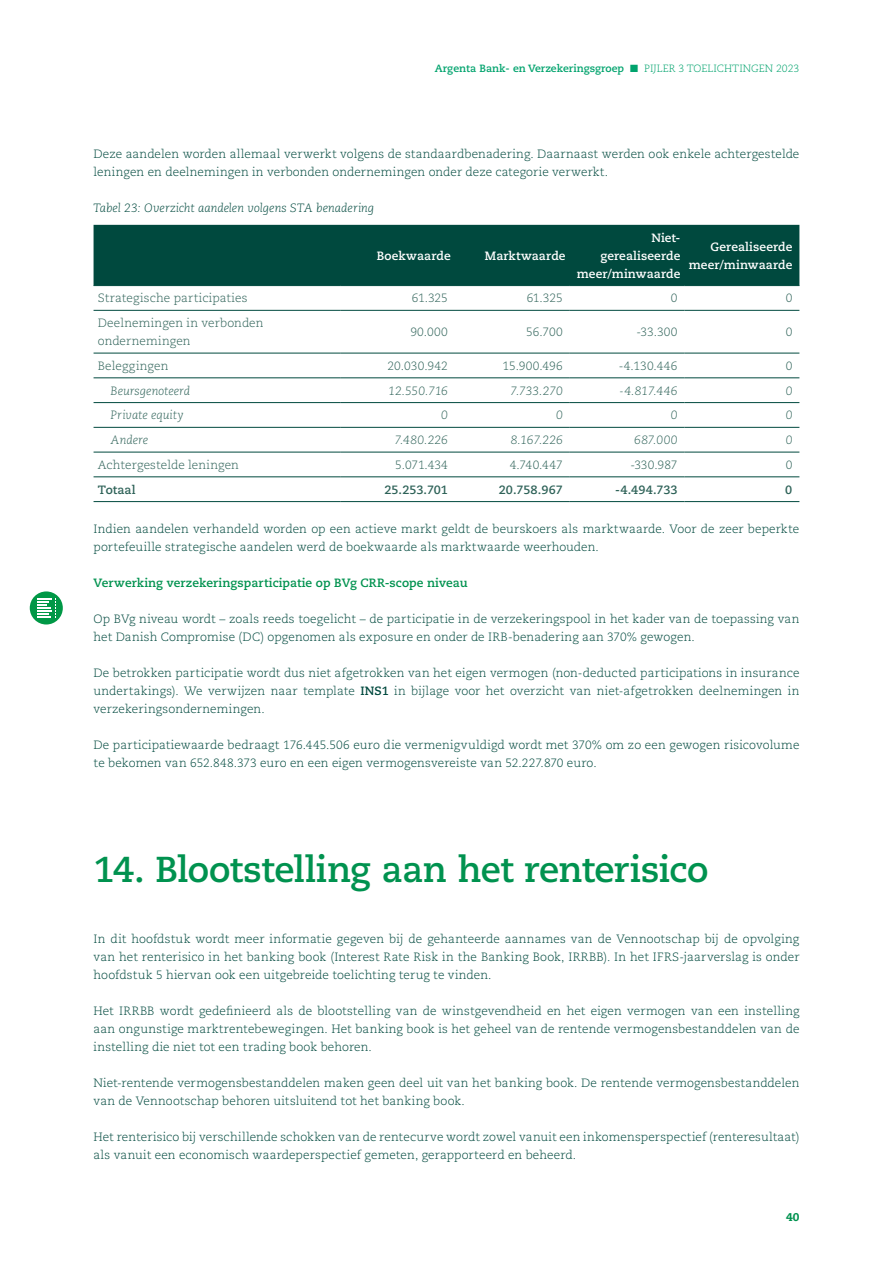
<style>
.page{position:relative;width:893px;height:1263px;background:#fff}
.page>*{position:absolute;margin:0;border:0;box-sizing:border-box;transform-origin:0 0}
.t1{font:700 36px "Caecilia LT Std";letter-spacing:-.015em;color:#00924f}
.t2{font:300 12px/18px "Caecilia LT Std";letter-spacing:.01em;color:#00493e}
.t3{font:300 12px/18px "Caecilia LT Std";letter-spacing:.01em;color:#2e6258}
.t4{font:italic 300 12px "Caecilia LT Std";color:#2e6258}
.t5{font:700 12px/18px "Caecilia LT Std";letter-spacing:.005em;color:#fff;text-align:right}
.t6{font:700 12px "Caecilia LT Std";letter-spacing:.005em;color:#00924f}
.t7{font:italic 300 12px "Caecilia LT Std";letter-spacing:-.005em;color:#00493e}
.t8{font:700 12px "Caecilia LT Std";color:#2e6258}
.t9{font:800 11.25px "Caecilia LT Std";color:#00924f}
.t10{font:700 10.5px "Caecilia LT Std";color:#00a36d}
.s1{font-weight:300}
.s2{font-weight:700}
</style>
<div class="page">
<div style="left:94px;top:225px;width:705px;height:60px;background:#00493e"></div>
<hr style="left:94px;top:285px;width:246px;height:1px;background:#00493e">
<hr style="left:340px;top:285px;width:115px;height:1px;background:#00493e">
<hr style="left:455px;top:285px;width:115px;height:1px;background:#00493e">
<hr style="left:570px;top:285px;width:115px;height:1px;background:#00493e">
<hr style="left:685px;top:285px;width:114px;height:1px;background:#00493e">
<hr style="left:94px;top:310px;width:246px;height:1px;background:#00493e">
<hr style="left:340px;top:310px;width:115px;height:1px;background:#00493e">
<hr style="left:455px;top:310px;width:115px;height:1px;background:#00493e">
<hr style="left:570px;top:310px;width:115px;height:1px;background:#00493e">
<hr style="left:685px;top:310px;width:114px;height:1px;background:#00493e">
<hr style="left:94px;top:353px;width:246px;height:1px;background:#00493e">
<hr style="left:340px;top:353px;width:115px;height:1px;background:#00493e">
<hr style="left:455px;top:353px;width:115px;height:1px;background:#00493e">
<hr style="left:570px;top:353px;width:115px;height:1px;background:#00493e">
<hr style="left:685px;top:353px;width:114px;height:1px;background:#00493e">
<hr style="left:94px;top:377px;width:246px;height:1px;background:#00493e">
<hr style="left:340px;top:377px;width:115px;height:1px;background:#00493e">
<hr style="left:455px;top:377px;width:115px;height:1px;background:#00493e">
<hr style="left:570px;top:377px;width:115px;height:1px;background:#00493e">
<hr style="left:685px;top:377px;width:114px;height:1px;background:#00493e">
<hr style="left:94px;top:402px;width:246px;height:1px;background:#00493e">
<hr style="left:340px;top:402px;width:115px;height:1px;background:#00493e">
<hr style="left:455px;top:402px;width:115px;height:1px;background:#00493e">
<hr style="left:570px;top:402px;width:115px;height:1px;background:#00493e">
<hr style="left:685px;top:402px;width:114px;height:1px;background:#00493e">
<hr style="left:94px;top:427px;width:246px;height:1px;background:#00493e">
<hr style="left:340px;top:427px;width:115px;height:1px;background:#00493e">
<hr style="left:455px;top:427px;width:115px;height:1px;background:#00493e">
<hr style="left:570px;top:427px;width:115px;height:1px;background:#00493e">
<hr style="left:685px;top:427px;width:114px;height:1px;background:#00493e">
<hr style="left:94px;top:452px;width:246px;height:1px;background:#00493e">
<hr style="left:340px;top:452px;width:115px;height:1px;background:#00493e">
<hr style="left:455px;top:452px;width:115px;height:1px;background:#00493e">
<hr style="left:570px;top:452px;width:115px;height:1px;background:#00493e">
<hr style="left:685px;top:452px;width:114px;height:1px;background:#00493e">
<hr style="left:94px;top:476px;width:246px;height:1px;background:#00493e">
<hr style="left:340px;top:476px;width:115px;height:1px;background:#00493e">
<hr style="left:455px;top:476px;width:115px;height:1px;background:#00493e">
<hr style="left:570px;top:476px;width:115px;height:1px;background:#00493e">
<hr style="left:685px;top:476px;width:114px;height:1px;background:#00493e">
<hr style="left:94px;top:501px;width:246px;height:1px;background:#00493e">
<hr style="left:340px;top:501px;width:115px;height:1px;background:#00493e">
<hr style="left:455px;top:501px;width:115px;height:1px;background:#00493e">
<hr style="left:570px;top:501px;width:115px;height:1px;background:#00493e">
<hr style="left:685px;top:501px;width:114px;height:1px;background:#00493e">
<div style="left:30px;top:591px;width:33px;height:33px;background:#009846;border-radius:50%"></div>
<svg style="left:37px;top:599px;width:19px;height:18px"></svg>
<p class="t10" style="left:435px;top:62px;width:366px">Argenta Bank- en Verzekeringsgroep ■ <span class="s1">PIJLER 3 TOELICHTINGEN 2023</span></p>
<p class="t2" style="left:94px;top:145px;width:707px">Deze aandelen worden allemaal verwerkt volgens de standaardbenadering. Daarnaast werden ook enkele achtergestelde leningen en deelnemingen in verbonden ondernemingen onder deze categorie verwerkt.</p>
<p class="t7" style="left:94px;top:201px;width:282px">Tabel 23: Overzicht aandelen volgens STA benadering</p>
<p class="t5" style="left:377px;top:247px;width:75px">Boekwaarde</p>
<p class="t5" style="left:485px;top:247px;width:82px">Marktwaarde</p>
<p class="t5" style="left:577px;top:229px;width:105px">Niet&shy;gerealiseerde meer/minwaarde</p>
<p class="t5" style="left:689px;top:238px;width:105px">Gerealiseerde meer/minwaarde</p>
<p class="t3" style="left:98px;top:290px;width:151px">Strategische participaties</p>
<p class="t3" style="left:412px;top:290px;width:38px">61.325</p>
<p class="t3" style="left:527px;top:290px;width:38px">61.325</p>
<p class="t3" style="left:671px;top:290px;width:8px">0</p>
<p class="t3" style="left:786px;top:290px;width:8px">0</p>
<p class="t3" style="left:98px;top:314px;width:167px">Deelnemingen in verbonden ondernemingen</p>
<p class="t3" style="left:410px;top:323px;width:39px">90.000</p>
<p class="t3" style="left:526px;top:323px;width:38px">56.700</p>
<p class="t3" style="left:636px;top:323px;width:43px">-33.300</p>
<p class="t3" style="left:786px;top:323px;width:8px">0</p>
<p class="t3" style="left:98px;top:357px;width:72px">Beleggingen</p>
<p class="t3" style="left:388px;top:357px;width:62px">20.030.942</p>
<p class="t3" style="left:502px;top:357px;width:62px">15.900.496</p>
<p class="t3" style="left:619px;top:357px;width:60px">-4.130.446</p>
<p class="t3" style="left:786px;top:357px;width:8px">0</p>
<p class="t4" style="left:111px;top:384px;width:81px">Beursgenoteerd</p>
<p class="t4" style="left:388px;top:384px;width:61px">12.550.716</p>
<p class="t4" style="left:511px;top:384px;width:54px">7.733.270</p>
<p class="t4" style="left:620px;top:384px;width:59px">-4.817.446</p>
<p class="t4" style="left:786px;top:384px;width:8px">0</p>
<p class="t4" style="left:111px;top:408px;width:75px">Private equity</p>
<p class="t4" style="left:441px;top:408px;width:8px">0</p>
<p class="t4" style="left:556px;top:408px;width:8px">0</p>
<p class="t4" style="left:671px;top:408px;width:8px">0</p>
<p class="t4" style="left:786px;top:408px;width:8px">0</p>
<p class="t4" style="left:111px;top:433px;width:39px">Andere</p>
<p class="t4" style="left:395px;top:433px;width:55px">7.480.226</p>
<p class="t4" style="left:511px;top:433px;width:54px">8.167.226</p>
<p class="t4" style="left:634px;top:433px;width:45px">687.000</p>
<p class="t4" style="left:786px;top:433px;width:8px">0</p>
<p class="t3" style="left:98px;top:456px;width:143px">Achtergestelde leningen</p>
<p class="t3" style="left:395px;top:456px;width:54px">5.071.434</p>
<p class="t3" style="left:510px;top:456px;width:55px">4.740.447</p>
<p class="t3" style="left:630px;top:456px;width:49px">-330.987</p>
<p class="t3" style="left:786px;top:456px;width:8px">0</p>
<p class="t8" style="left:98px;top:482px;width:39px">Totaal</p>
<p class="t8" style="left:384px;top:482px;width:65px">25.253.701</p>
<p class="t8" style="left:499px;top:482px;width:65px">20.758.967</p>
<p class="t8" style="left:615px;top:482px;width:64px">-4.494.733</p>
<p class="t8" style="left:785px;top:482px;width:9px">0</p>
<p class="t2" style="left:94px;top:520px;width:707px">Indien aandelen verhandeld worden op een actieve markt geldt de beurskoers als marktwaarde. Voor de zeer beperkte portefeuille strategische aandelen werd de boekwaarde als marktwaarde weerhouden.</p>
<p class="t6" style="left:94px;top:575px;width:376px">Verwerking verzekeringsparticipatie op BVg CRR-scope niveau</p>
<p class="t2" style="left:94px;top:610px;width:707px">Op BVg niveau wordt – zoals reeds toegelicht – de participatie in de verzekeringspool in het kader van de toepassing van het Danish Compromise (DC) opgenomen als exposure en onder de IRB-benadering aan 370% gewogen.</p>
<p class="t2" style="left:94px;top:664px;width:707px;text-align:justify">De betrokken participatie wordt dus niet afgetrokken van het eigen vermogen (non-deducted participations in insurance undertakings). We verwijzen naar template <span class="s2">INS1</span> in bijlage voor het overzicht van niet-afgetrokken deelnemingen in verzekeringsondernemingen.</p>
<p class="t2" style="left:94px;top:736px;width:707px">De participatiewaarde bedraagt 176.445.506 euro die vermenigvuldigd wordt met 370% om zo een gewogen risicovolume te bekomen van 652.848.373 euro en een eigen vermogensvereiste van 52.227.870 euro.</p>
<h1 class="t1" style="left:94px;top:848px;width:616px">14. Blootstelling aan het renterisico</h1>
<p class="t2" style="left:94px;top:930px;width:707px;text-align:justify">In dit hoofdstuk wordt meer informatie gegeven bij de gehanteerde aannames van de Vennootschap bij de opvolging van het renterisico in het banking book (Interest Rate Risk in the Banking Book, IRRBB). In het IFRS-jaarverslag is onder hoofdstuk 5 hiervan ook een uitgebreide toelichting terug te vinden.</p>
<p class="t2" style="left:94px;top:1002px;width:707px;text-align:justify">Het IRRBB wordt gedefinieerd als de blootstelling van de winstgevendheid en het eigen vermogen van een instelling aan ongunstige marktrentebewegingen. Het banking book is het geheel van de rentende vermogensbestanddelen van de instelling die niet tot een trading book behoren.</p>
<p class="t2" style="left:94px;top:1074px;width:707px">Niet-rentende vermogensbestanddelen maken geen deel uit van het banking book. De rentende vermogensbestanddelen van de Vennootschap behoren uitsluitend tot het banking book.</p>
<p class="t2" style="left:94px;top:1128px;width:707px">Het renterisico bij verschillende schokken van de rentecurve wordt zowel vanuit een inkomensperspectief (renteresultaat) als vanuit een economisch waardeperspectief gemeten, gerapporteerd en beheerd.</p>
<p class="t9" style="left:786px;top:1210px;width:15px">40</p>
</div>
